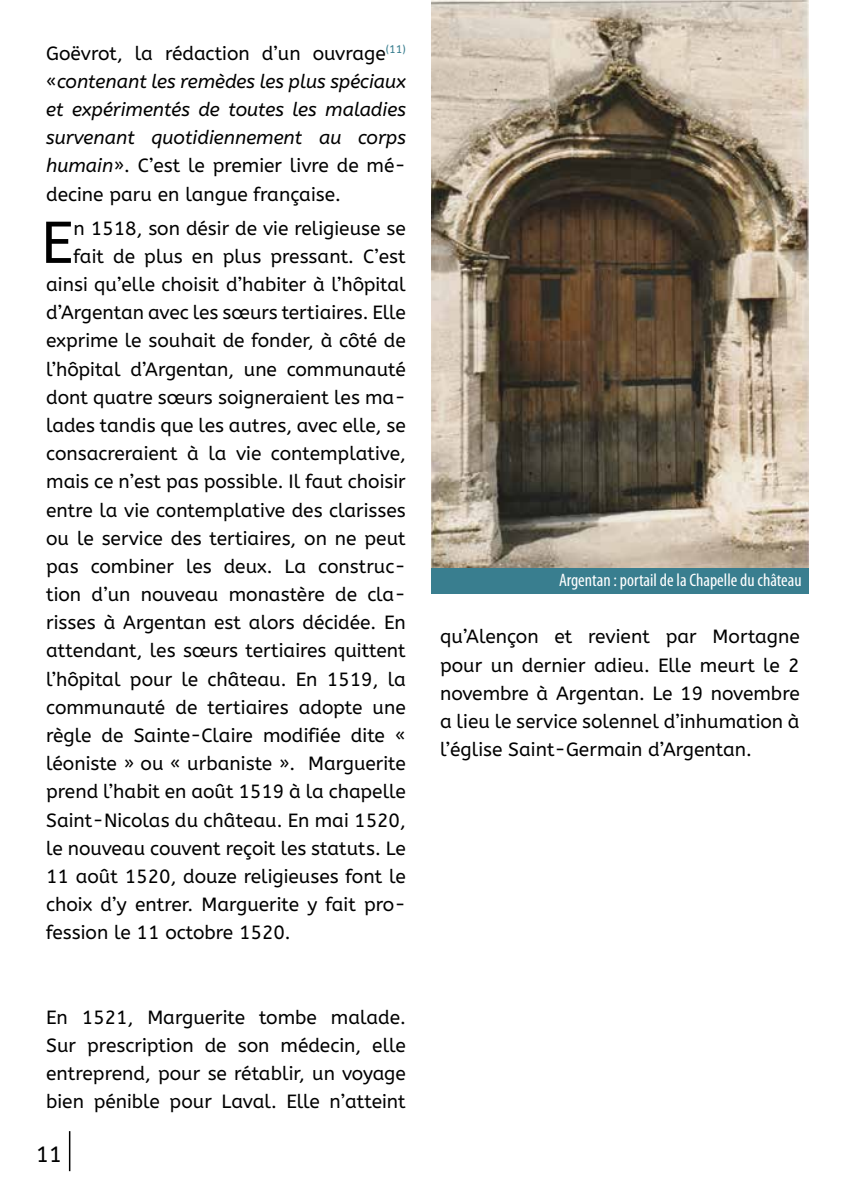
<style>
.page{position:relative;width:844px;height:1191px;background:#fff}
.page>*{position:absolute;margin:0;border:0;box-sizing:border-box;transform-origin:0 0}
.t1{font:58.8px "A Bee Zee";color:#000}
.t2{font:22.05px "A Bee Zee";color:#000}
.t3{font:19.07px/28.2px "A Bee Zee";color:#000;text-align:justify}
.t4{font:italic 19.07px/28.2px "A Bee Zee";color:#000;text-align:justify}
.t5{font:condensed 18.2px "Myriad Pro";color:#fff}
.s1{font-style:normal}
</style>
<div class="page">
<img style="left:431px;top:0;width:377px;height:568px">
<div style="left:431px;top:568px;width:377px;height:25px;background:#397e8f"></div>
<hr style="left:69px;top:1131px;width:1px;height:40px;background:#000">
<p class="t4" style="left:46px;top:39px;width:361px"><span class="s1">Goëvrot, la rédaction d’un ouvrage</span><sup>(11) </sup><span class="s1">«</span>contenant les remèdes les plus spéciaux et expérimentés de toutes les maladies survenant quotidiennement au corps humain<span class="s1">». C’est le premier livre de mé&shy;decine paru en langue française.</span></p>
<h1 class="t1" style="left:41px;top:209px;width:34px">E</h1>
<p class="t3" style="left:73px;top:214px;width:334px">n 1518, son désir de vie religieuse se</p>
<p class="t3" style="left:73px;top:242px;width:334px">fait de plus en plus pressant. C’est</p>
<p class="t3" style="left:46px;top:271px;width:361px">ainsi qu’elle choisit d’habiter à l’hôpital</p>
<p class="t3" style="left:46px;top:299px;width:361px">d’Argentan avec les sœurs tertiaires. Elle</p>
<p class="t3" style="left:46px;top:327px;width:361px">exprime le souhait de fonder, à côté de</p>
<p class="t3" style="left:46px;top:355px;width:361px">l’hôpital d’Argentan, une communauté</p>
<p class="t3" style="left:46px;top:383px;width:361px">dont quatre sœurs soigneraient les ma-</p>
<p class="t3" style="left:46px;top:411px;width:361px">lades tandis que les autres, avec elle, se</p>
<p class="t3" style="left:46px;top:440px;width:361px">consacreraient à la vie contemplative,</p>
<p class="t3" style="left:46px;top:468px;width:361px">mais ce n’est pas possible. Il faut choisir</p>
<p class="t3" style="left:46px;top:496px;width:361px">entre la vie contemplative des clarisses</p>
<p class="t3" style="left:46px;top:524px;width:361px">ou le service des tertiaires, on ne peut</p>
<p class="t3" style="left:46px;top:552px;width:361px">pas combiner les deux. La construc-</p>
<p class="t3" style="left:46px;top:581px;width:361px">tion d’un nouveau monastère de cla-</p>
<p class="t3" style="left:46px;top:609px;width:361px">risses à Argentan est alors décidée. En</p>
<p class="t3" style="left:46px;top:637px;width:361px">attendant, les sœurs tertiaires quittent</p>
<p class="t3" style="left:46px;top:665px;width:361px">l’hôpital pour le château. En 1519, la</p>
<p class="t3" style="left:46px;top:693px;width:361px">communauté de tertiaires adopte une</p>
<p class="t3" style="left:46px;top:721px;width:361px">règle de Sainte-Claire modifiée dite «</p>
<p class="t3" style="left:46px;top:750px;width:361px">léoniste » ou « urbaniste ». Marguerite</p>
<p class="t3" style="left:46px;top:778px;width:361px">prend l’habit en août 1519 à la chapelle</p>
<p class="t3" style="left:46px;top:806px;width:361px">Saint-Nicolas du château. En mai 1520,</p>
<p class="t3" style="left:46px;top:834px;width:361px">le nouveau couvent reçoit les statuts. Le</p>
<p class="t3" style="left:46px;top:862px;width:361px">11 août 1520, douze religieuses font le</p>
<p class="t3" style="left:46px;top:891px;width:361px">choix d’y entrer. Marguerite y fait pro-</p>
<p class="t3" style="left:46px;top:919px;width:246px">fession le 11 octobre 1520.</p>
<p class="t3" style="left:46px;top:1003px;width:361px">En 1521, Marguerite tombe malade.<br>Sur prescription de son médecin, elle entreprend, pour se rétablir, un voyage bien pénible pour Laval. Elle n’atteint</p>
<p class="t2" style="left:36px;top:1141px;width:28px">11</p>
<p class="t5" style="left:559px;top:569px;width:244px">Argentan : portail de la Chapelle du château</p>
<p class="t3" style="left:440px;top:623px;width:361px">qu’Alençon et revient par Mortagne pour un dernier adieu. Elle meurt le 2 novembre à Argentan. Le 19 novembre a lieu le service solennel d’inhumation à l’église Saint-Germain d’Argentan.</p>
</div>
